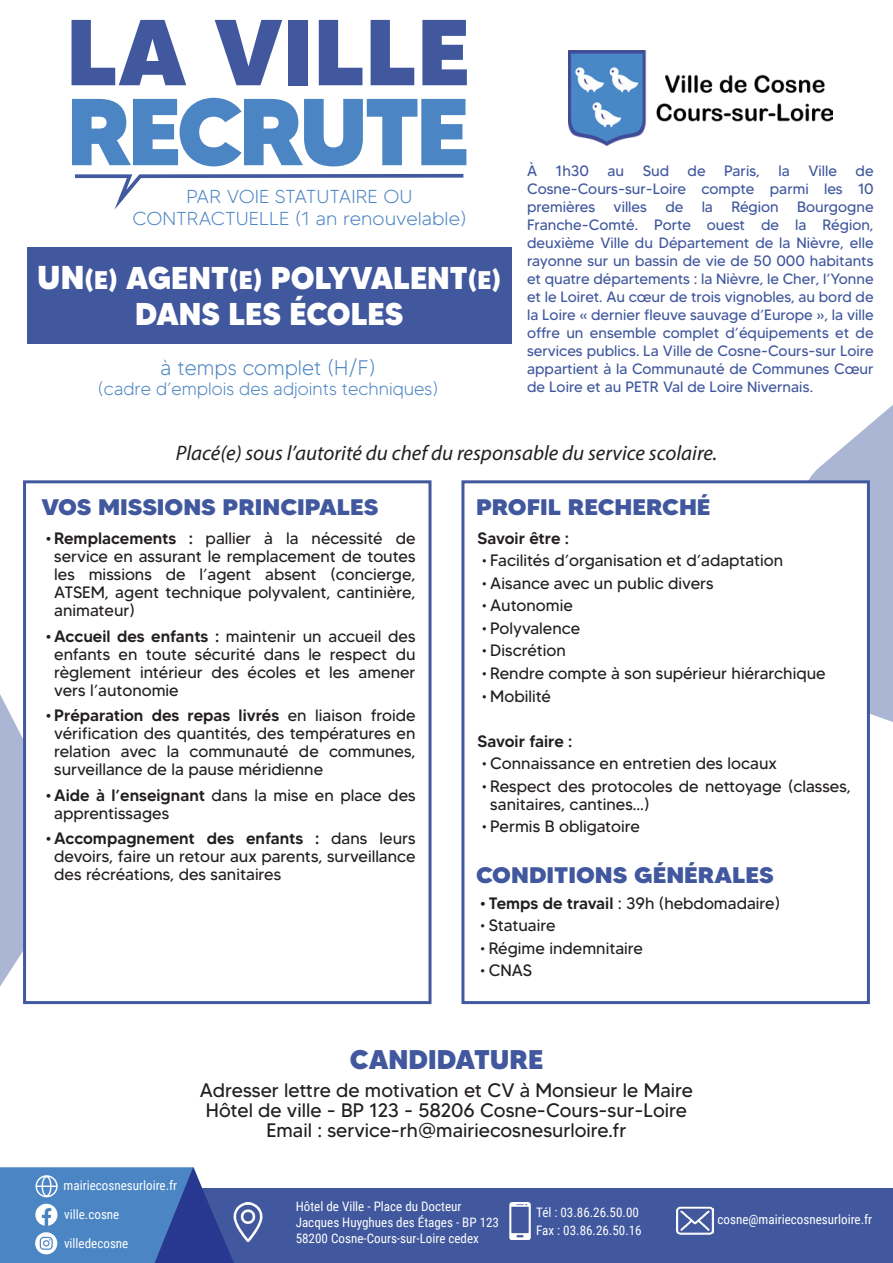
<style>
.page{position:relative;width:893px;height:1263px;background:#fff}
.page>*{position:absolute;margin:0;border:0;box-sizing:border-box;transform-origin:0 0}
.t1{font:800 31.5px/36px "MADETOMMY";color:#fff;text-align:center}
.t2{font:800 27px "MADETOMMY";color:#41589e}
.t3{font:800 22.5px "MADETOMMY";color:#41589e;scale:1.07 1}
.t4{font:italic 21px "Myriad Pro";color:#231f20}
.t5{font:300 21px "MADETOMMY";color:#4b85c3}
.t6{font:19.5px/20px "MADETOMMY";color:#231f20;text-align:center}
.t7{font:300 18.75px/22.5px "MADETOMMY";color:#4b85c3;text-align:center;scale:1.06 1}
.t8{font:300 18px "MADETOMMY";color:#4b85c3}
.t9{font:16.5px/18px "MADETOMMY";color:#231f20;text-align:justify}
.t10{font:500 16.5px "MADETOMMY";color:#231f20}
.t11{font:15px/18px "MADETOMMY";color:#41589e;text-align:justify}
.t12{font:13.05px/15.8px "Roboto Condensed";color:#fff}
.s1{font-size:33px}
.s2{font-size:25.5px}
.s3{font-weight:500}
</style>
<div class="page">
<img style="left:569px;top:50px;width:263px;height:95px">
<div style="left:201px;top:1188px;width:692px;height:75px;background:#41589e"></div>
<img style="left:242px;top:1203px;width:21px;height:39px">
<img style="left:509px;top:1203px;width:22px;height:37px">
<img style="left:676px;top:1206px;width:37px;height:29px">
<svg style="left:0;top:1167px;width:242px;height:96px;background:#527ebc"></svg>
<svg style="left:809px;top:405px;width:84px;height:317px"></svg>
<svg style="left:0;top:694px;width:76px;height:311px"></svg>
<svg style="left:72px;top:20px;width:114px;height:65px"></svg>
<svg style="left:215px;top:20px;width:67px;height:65px"></svg>
<div style="left:289px;top:20px;width:19px;height:65px;background:#41589e"></div>
<svg style="left:319px;top:20px;width:43px;height:65px"></svg>
<svg style="left:371px;top:20px;width:43px;height:65px"></svg>
<svg style="left:422px;top:20px;width:45px;height:65px"></svg>
<svg style="left:72px;top:98px;width:394px;height:68px"></svg>
<svg style="left:75px;top:173px;width:389px;height:37px"></svg>
<div style="left:27px;top:247px;width:485px;height:96px;background:#41589e"></div>
<div style="left:461px;top:480px;width:409px;height:524px;background:#fff;border:3px solid #42599f"></div>
<div style="left:23px;top:480px;width:408px;height:524px;background:#fff;border:3px solid #42599f"></div>
<p class="t7" style="left:133px;top:185px;width:317px">PAR VOIE STATUTAIRE OU<br>CONTRACTUELLE (1 an renouvelable)</p>
<h1 class="t1" style="left:37px;top:259px;width:465px"><span class="s1">UN</span><span class="s2">(E)</span> AGENT<span class="s2">(E)</span> POLYVALENT<span class="s2">(E)<br></span>DANS LES ÉCOLES</h1>
<p class="t5" style="left:161px;top:355px;width:216px">à temps complet (H/F)</p>
<p class="t8" style="left:98px;top:377px;width:342px">(cadre d’emplois des adjoints techniques)</p>
<p class="t11" style="left:527px;top:161px;width:348px">À 1h30 au Sud de Paris, la Ville de Cosne-Cours-sur-Loire compte parmi les 10 premières villes de la Région Bourgogne Franche-Comté. Porte ouest de la Région, deuxième Ville du Département de la Nièvre, elle rayonne sur un bassin de vie de 50 000 habitants et quatre départements : la Nièvre, le Cher, l’Yonne et le Loiret. Au cœur de trois vignobles, au bord de la Loire « dernier fleuve sauvage d’Europe », la ville offre un ensemble complet d’équipements et de services publics. La Ville de Cosne-Cours-sur Loire appartient à la Communauté de Communes Cœur de Loire et au PETR Val de Loire Nivernais.</p>
<p class="t4" style="left:176px;top:440px;width:543px">Placé(e) sous l’autorité du chef du responsable du service scolaire.</p>
<h3 class="t3" style="left:42px;top:493px;width:316px">VOS MISSIONS PRINCIPALES</h3>
<h3 class="t3" style="left:476px;top:493px;width:221px">PROFIL RECHERCHÉ</h3>
<p class="t9" style="left:54px;top:529px;width:363px;text-indent:-8px"><span class="s3">• Remplacements :</span> pallier à la nécessité de service en assurant le remplacement de toutes les missions de l’agent absent (concierge, ATSEM, agent technique polyvalent, cantinière, animateur)</p>
<p class="t9" style="left:54px;top:627px;width:363px;text-indent:-8px"><span class="s3">• Accueil des enfants :</span> maintenir un accueil des enfants en toute sécurité dans le respect du règlement intérieur des écoles et les amener vers l’autonomie</p>
<p class="t9" style="left:54px;top:706px;width:363px;text-indent:-8px"><span class="s3">• Préparation des repas livrés</span> en liaison froide vérification des quantités, des températures en relation avec la communauté de communes, surveillance de la pause méridienne</p>
<p class="t9" style="left:54px;top:786px;width:363px;text-indent:-8px"><span class="s3">• Aide à l’enseignant</span> dans la mise en place des apprentissages</p>
<p class="t9" style="left:54px;top:829px;width:363px;text-indent:-8px"><span class="s3">• Accompagnement des enfants :</span> dans leurs devoirs, faire un retour aux parents, surveillance des récréations, des sanitaires</p>
<p class="t10" style="left:477px;top:528px;width:93px">Savoir être :</p>
<p class="t9" style="left:482px;top:551px;width:303px">• Facilités d’organisation et d’adaptation</p>
<p class="t9" style="left:482px;top:574px;width:233px">• Aisance avec un public divers</p>
<p class="t9" style="left:482px;top:597px;width:93px">• Autonomie</p>
<p class="t9" style="left:482px;top:619px;width:100px">• Polyvalence</p>
<p class="t9" style="left:482px;top:642px;width:85px">• Discrétion</p>
<p class="t9" style="left:482px;top:664px;width:345px">• Rendre compte à son supérieur hiérarchique</p>
<p class="t9" style="left:482px;top:687px;width:71px">• Mobilité</p>
<p class="t10" style="left:477px;top:730px;width:96px">Savoir faire :</p>
<p class="t9" style="left:482px;top:754px;width:297px">• Connaissance en entretien des locaux</p>
<p class="t9" style="left:490px;top:777px;width:362px;text-indent:-8px">• Respect des protocoles de nettoyage (classes, sanitaires, cantines…)</p>
<p class="t9" style="left:482px;top:817px;width:160px">• Permis B obligatoire</p>
<h3 class="t3" style="left:476px;top:861px;width:280px">CONDITIONS GÉNÉRALES</h3>
<p class="t9" style="left:480px;top:894px;width:301px"><span class="s3">• Temps de travail</span> : 39h (hebdomadaire)</p>
<p class="t9" style="left:480px;top:916px;width:77px">• Statuaire</p>
<p class="t9" style="left:480px;top:939px;width:164px">• Régime indemnitaire</p>
<p class="t9" style="left:480px;top:961px;width:53px">• CNAS</p>
<p class="t12" style="left:64px;top:1177px;width:115px">mairiecosnesurloire.fr</p>
<p class="t12" style="left:64px;top:1200px;width:66px;line-height:28.3px">ville.cosne villedecosne</p>
<h2 class="t2" style="left:350px;top:1042px;width:195px">CANDIDATURE</h2>
<p class="t6" style="left:200px;top:1080px;width:494px">Adresser lettre de motivation et CV à Monsieur le Maire<br>Hôtel de ville - BP 123 - 58206 Cosne-Cours-sur-Loire<br>Email : service-rh@mairiecosnesurloire.fr</p>
<p class="t12" style="left:296px;top:1198px;width:205px">Hôtel de Ville - Place du Docteur<br>Jacques Huyghues des Étages - BP 123<br>58200 Cosne-Cours-sur-Loire cedex</p>
<p class="t12" style="left:536px;top:1203px;width:107px;line-height:17.4px">Tél : 03.86.26.50.00<br>Fax : 03.86.26.50.16</p>
<p class="t12" style="left:717px;top:1210px;width:156px">cosne@mairiecosnesurloire.fr</p>
</div>
